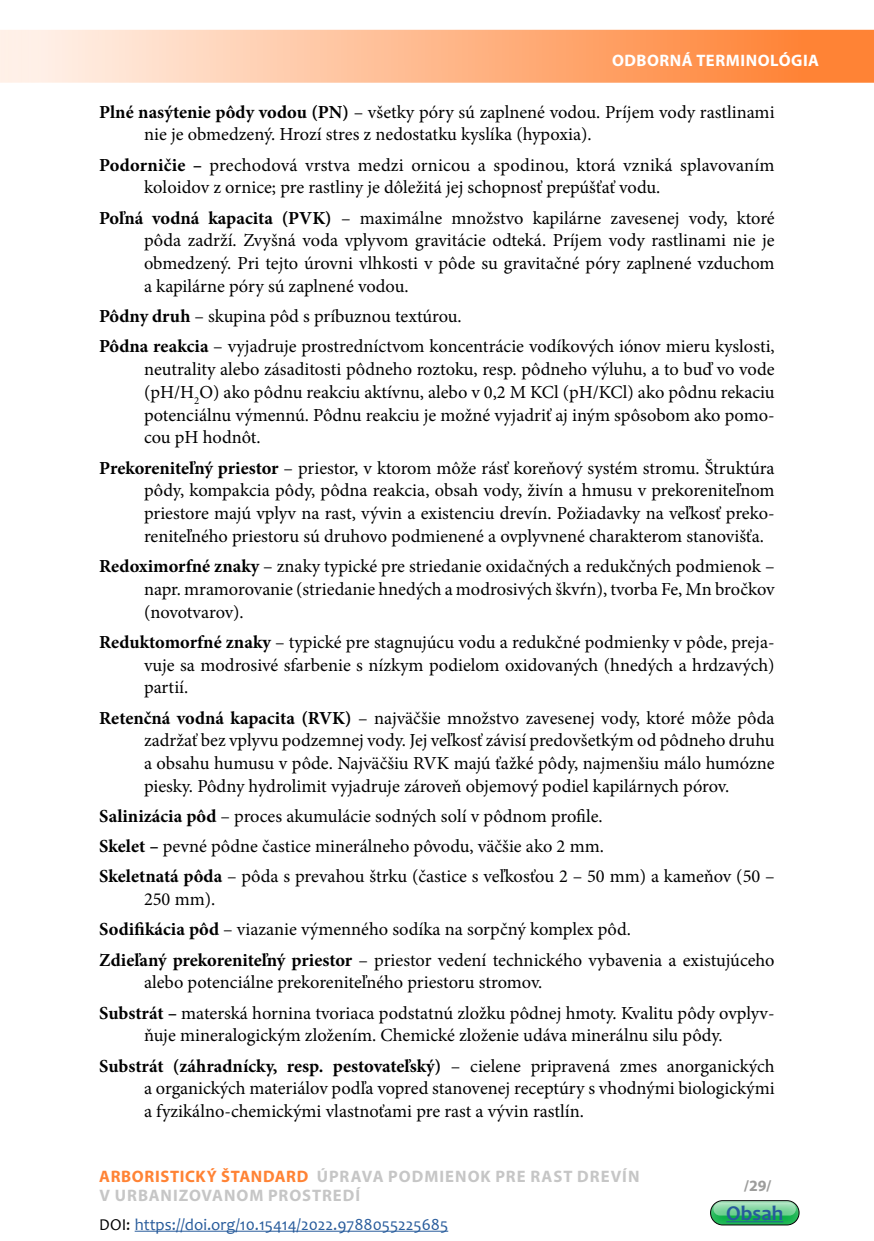
<style>
.page{position:relative;width:874px;height:1241px;background:#fff}
.page>*{position:absolute;margin:0;border:0;box-sizing:border-box;transform-origin:0 0}
.t1{font:700 21px "Candara";color:#275b9b}
.t2{font:18.38px/22.8px "Minion Pro";color:#000}
.t3{font:700 16.62px/19.9px "Myriad Pro";letter-spacing:.055em;color:#c6c6c6}
.t4{font:16.62px "Candara";color:#275b9b}
.t5{font:700 16.62px "Myriad Pro";letter-spacing:.03em;color:#fff}
.t6{font:700 15.75px "Myriad Pro";color:#9d9d9c}
.s1{font-weight:700}
.s2{color:#ff8335}
.s3{color:#000}
</style>
<div class="page">
<svg style="left:99px;top:30px;width:774px;height:53px;background:#ffb181"></svg>
<svg style="left:0;top:30px;width:99px;height:53px;background:#ffede3"></svg>
<div style="left:694px;top:1189px;width:119px;height:37px;background:#fff;opacity:.31"></div>
<div style="left:709px;top:1199px;width:90px;height:26px;border:1px solid #000;border-radius:12px"></div>
<svg style="left:713px;top:1202px;width:82px;height:13px"></svg>
<hr style="left:726px;top:1221px;width:56px;height:1px;background:#275b9b">
<hr style="left:135px;top:1230px;width:313px;height:1px;background:#275b9b">
<p class="t5" style="left:611px;top:49px;width:208px">ODBORNÁ TERMINOLÓGIA</p>
<p class="t2" style="left:144px;top:100px;width:631px;text-indent:-45px"><span class="s1">Plné nasýtenie pôdy vodou (PN)</span> – všetky póry sú zaplnené vodou. Príjem vody rastlinami nie je obmedzený. Hrozí stres z nedostatku kyslíka (hypoxia).</p>
<p class="t2" style="left:144px;top:153px;width:631px;text-indent:-45px"><span class="s1">Podorničie –</span> prechodová vrstva medzi ornicou a spodinou, ktorá vzniká splavovaním koloidov z ornice; pre rastliny je dôležitá jej schopnosť prepúšťať vodu.</p>
<p class="t2" style="left:144px;top:206px;width:632px;text-align:justify;text-indent:-45px"><span class="s1">Poľná vodná kapacita (PVK)</span> – maximálne množstvo kapilárne zavesenej vody, ktoré pôda zadrží. Zvyšná voda vplyvom gravitácie odteká. Príjem vody rastlinami nie je obmedzený. Pri tejto úrovni vlhkosti v pôde su gravitačné póry zaplnené vzduchom a kapilárne póry sú zaplnené vodou.</p>
<p class="t2" style="left:99px;top:301px;width:676px;line-height:30.3px"><span class="s1">Pôdny druh</span> – skupina pôd s príbuznou textúrou.<br><span class="s1">Pôdna reakcia</span> – vyjadruje prostredníctvom koncentrácie vodíkových iónov mieru kyslosti,</p>
<p class="t2" style="left:144px;top:358px;width:632px;text-align:justify">neutrality alebo zásaditosti pôdneho roztoku, resp. pôdneho výluhu, a to buď vo vode (pH/H<sub>2</sub>O) ako pôdnu reakciu aktívnu, alebo v 0,2 M KCl (pH/KCl) ako pôdnu rekaciu potenciálnu výmennú. Pôdnu reakciu je možné vyjadriť aj iným spôsobom ako pomo&shy;cou pH hodnôt.</p>
<p class="t2" style="left:144px;top:456px;width:632px;text-align:justify;text-indent:-45px"><span class="s1">Prekoreniteľný priestor</span> – priestor, v ktorom môže rásť koreňový systém stromu. Štruktúra pôdy, kompakcia pôdy, pôdna reakcia, obsah vody, živín a hmusu v prekoreniteľnom priestore majú vplyv na rast, vývin a existenciu drevín. Požiadavky na veľkosť preko&shy;reniteľného priestoru sú druhovo podmienené a ovplyvnené charakterom stanovišťa.</p>
<p class="t2" style="left:144px;top:555px;width:631px;text-align:justify;text-indent:-45px"><span class="s1">Redoximorfné znaky</span> – znaky typické pre striedanie oxidačných a redukčných podmienok – napr. mramorovanie (striedanie hnedých a modrosivých škvŕn), tvorba Fe, Mn bročkov (novotvarov).</p>
<p class="t2" style="left:144px;top:630px;width:631px;text-align:justify;text-indent:-45px"><span class="s1">Reduktomorfné znaky</span> – typické pre stagnujúcu vodu a redukčné podmienky v pôde, preja&shy;vuje sa modrosivé sfarbenie s nízkym podielom oxidovaných (hnedých a hrdzavých) partií.</p>
<p class="t2" style="left:144px;top:706px;width:632px;text-align:justify;text-indent:-45px"><span class="s1">Retenčná vodná kapacita (RVK)</span> – najväčšie množstvo zavesenej vody, ktoré môže pôda zadržať bez vplyvu podzemnej vody. Jej veľkosť závisí predovšetkým od pôdneho druhu a obsahu humusu v pôde. Najväčšiu RVK majú ťažké pôdy, najmenšiu málo humózne piesky. Pôdny hydrolimit vyjadruje zároveň objemový podiel kapilárnych pórov.</p>
<p class="t2" style="left:99px;top:801px;width:676px;line-height:30.3px"><span class="s1">Salinizácia pôd</span> – proces akumulácie sodných solí v pôdnom profile.<br><span class="s1">Skelet –</span> pevné pôdne častice minerálneho pôvodu, väčšie ako 2 mm.<br><span class="s1">Skeletnatá pôda</span> – pôda s prevahou štrku (častice s veľkosťou 2 – 50 mm) a kameňov (50 –</p>
<p class="t2" style="left:99px;top:884px;width:676px;line-height:30.3px;text-indent:45px">250 mm).<br><span class="s1">Sodifikácia pôd</span> – viazanie výmenného sodíka na sorpčný komplex pôd.<br><span class="s1">Zdieľaný prekoreniteľný priestor</span> – priestor vedení technického vybavenia a existujúceho</p>
<p class="t2" style="left:99px;top:967px;width:676px;line-height:30.3px;text-indent:45px">alebo potenciálne prekoreniteľného priestoru stromov.<br><span class="s1">Substrát –</span> materská hornina tvoriaca podstatnú zložku pôdnej hmoty. Kvalitu pôdy ovplyv-</p>
<p class="t2" style="left:99px;top:1020px;width:676px;line-height:30.3px;text-align:center">ňuje mineralogickým zložením. Chemické zloženie udáva minerálnu silu pôdy.<br><span class="s1">Substrát (záhradnícky, resp. pestovateľský)</span> – cielene pripravená zmes anorganických</p>
<p class="t2" style="left:144px;top:1076px;width:631px">a organických materiálov podľa vopred stanovenej receptúry s vhodnými biologickými a fyzikálno-chemickými vlastnoťami pre rast a vývin rastlín.</p>
<p class="t3" style="left:99px;top:1165px;width:541px"><span class="s2">ARBORISTICKÝ ŠTANDARD</span> ÚPRAVA PODMIENOK PRE RAST DREVÍN<br>V URBANIZOVANOM PROSTREDÍ</p>
<p class="t4" style="left:99px;top:1213px;width:350px"><span class="s3">DOI:</span> https://doi.org/10.15414/2022.9788055225685</p>
<p class="t6" style="left:743px;top:1175px;width:29px">/29/</p>
<p class="t1" style="left:726px;top:1200px;width:58px">Obsah</p>
</div>
